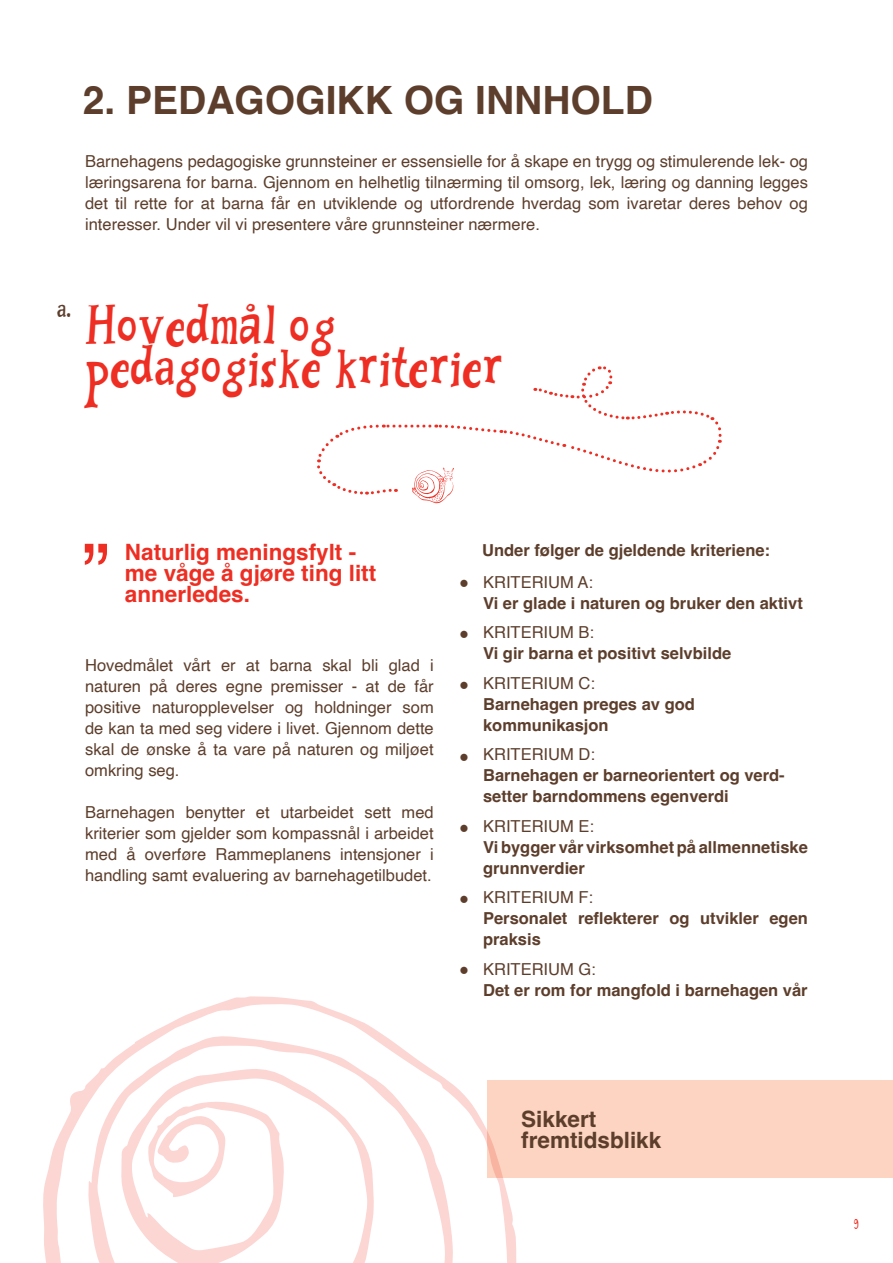
<style>
.page{position:relative;width:893px;height:1263px;background:#fff}
.page>*{position:absolute;margin:0;border:0;box-sizing:border-box;transform-origin:0 0}
.t1{font:82.5px "Helvetica";color:#ee2e22}
.t2{font:49.5px "Pettson";color:#ee2e22}
.t3{font:700 39px "Helvetica";color:#5d3e2c}
.t4{font:700 22.5px/21px "Helvetica";color:#ee2e22}
.t5{font:700 22.5px "Helvetica";color:#5d3e2c}
.t6{font:22.5px "Pettson";color:#5d3e2c}
.t7{font:16.5px/21px "Helvetica";color:#5d3e2c;text-align:justify}
.t8{font:700 16.5px/21px "Helvetica";color:#5d3e2c}
.t9{font:12.6px "Pettson";color:#ee2e22;scale:.83 1}
</style>
<div class="page">
<svg style="left:317px;top:366px;width:405px;height:137px"></svg>
<div style="left:487px;top:1080px;width:406px;height:98px;background:#fcd4c1"></div>
<svg style="left:43px;top:996px;width:474px;height:267px"></svg>
<p class="t3" style="left:83px;top:77px;width:571px">2. PEDAGOGIKK OG INNHOLD</p>
<p class="t7" style="left:85px;top:152px;width:724px">Barnehagens pedagogiske grunnsteiner er essensielle for å skape en trygg og stimulerende lek- og læringsarena for barna. Gjennom en helhetlig tilnærming til omsorg, lek, læring og danning legges det til rette for at barna får en utviklende og utfordrende hverdag som ivaretar deres behov og interesser. Under vil vi presentere våre grunnsteiner nærmere.</p>
<p class="t6" style="left:57px;top:296px;width:16px">a.</p>
<p class="t2" style="left:85px;top:299px;width:253px">Hovedmål og</p>
<p class="t2" style="left:85px;top:340px;width:420px">pedagogiske kriterier</p>
<p class="t1" style="left:82px;top:510px;width:29px">”</p>
<p class="t4" style="left:125px;top:544px;width:253px">Naturlig meningsfylt - me våge å gjøre ting litt</p>
<p class="t4" style="left:125px;top:586px;width:127px">annerledes.</p>
<p class="t7" style="left:85px;top:655px;width:350px">Hovedmålet vårt er at barna skal bli glad i naturen på deres egne premisser - at de får positive naturopplevelser og holdninger som de kan ta med seg videre i livet. Gjennom dette skal de ønske å ta vare på naturen og miljøet omkring seg.</p>
<p class="t7" style="left:85px;top:802px;width:350px">Barnehagen benytter et utarbeidet sett med kriterier som gjelder som kompassnål i arbeidet med å overføre Rammeplanens intensjoner i handling samt evaluering av barnehagetilbudet.</p>
<p class="t7" style="left:459px;top:572px;width:11px">●</p>
<p class="t7" style="left:459px;top:623px;width:11px">●</p>
<p class="t7" style="left:459px;top:674px;width:11px">●</p>
<p class="t7" style="left:459px;top:746px;width:11px">●</p>
<p class="t7" style="left:459px;top:817px;width:11px">●</p>
<p class="t7" style="left:459px;top:888px;width:11px">●</p>
<p class="t7" style="left:459px;top:959px;width:11px">●</p>
<p class="t8" style="left:482px;top:541px;width:289px">Under følger de gjeldende kriteriene:</p>
<p class="t7" style="left:483px;top:572px;width:112px">KRITERIUM A:</p>
<p class="t8" style="left:483px;top:594px;width:321px">Vi er glade i naturen og bruker den aktivt</p>
<p class="t7" style="left:483px;top:623px;width:112px">KRITERIUM B:</p>
<p class="t8" style="left:483px;top:645px;width:250px">Vi gir barna et positivt selvbilde</p>
<p class="t7" style="left:483px;top:673px;width:113px">KRITERIUM C:</p>
<p class="t8" style="left:483px;top:695px;width:213px">Barnehagen preges av god kommunikasjon</p>
<p class="t7" style="left:483px;top:745px;width:113px">KRITERIUM D:</p>
<p class="t8" style="left:483px;top:767px;width:303px">Barnehagen er barneorientert og verd&shy;setter barndommens egenverdi</p>
<p class="t7" style="left:483px;top:816px;width:112px">KRITERIUM E:</p>
<p class="t8" style="left:483px;top:838px;width:326px">Vi bygger vår virksomhet på allmennetiske grunnverdier</p>
<p class="t7" style="left:483px;top:888px;width:112px">KRITERIUM F:</p>
<p class="t8" style="left:483px;top:910px;width:326px">Personalet reflekterer og utvikler egen praksis</p>
<p class="t7" style="left:483px;top:959px;width:114px">KRITERIUM G:</p>
<p class="t8" style="left:483px;top:981px;width:326px">Det er rom for mangfold i barnehagen vår</p>
<p class="t5" style="left:521px;top:1105px;width:77px">Sikkert</p>
<p class="t5" style="left:521px;top:1126px;width:142px">fremtidsblikk</p>
<p class="t9" style="left:854px;top:1218px;width:7px">9</p>
</div>
